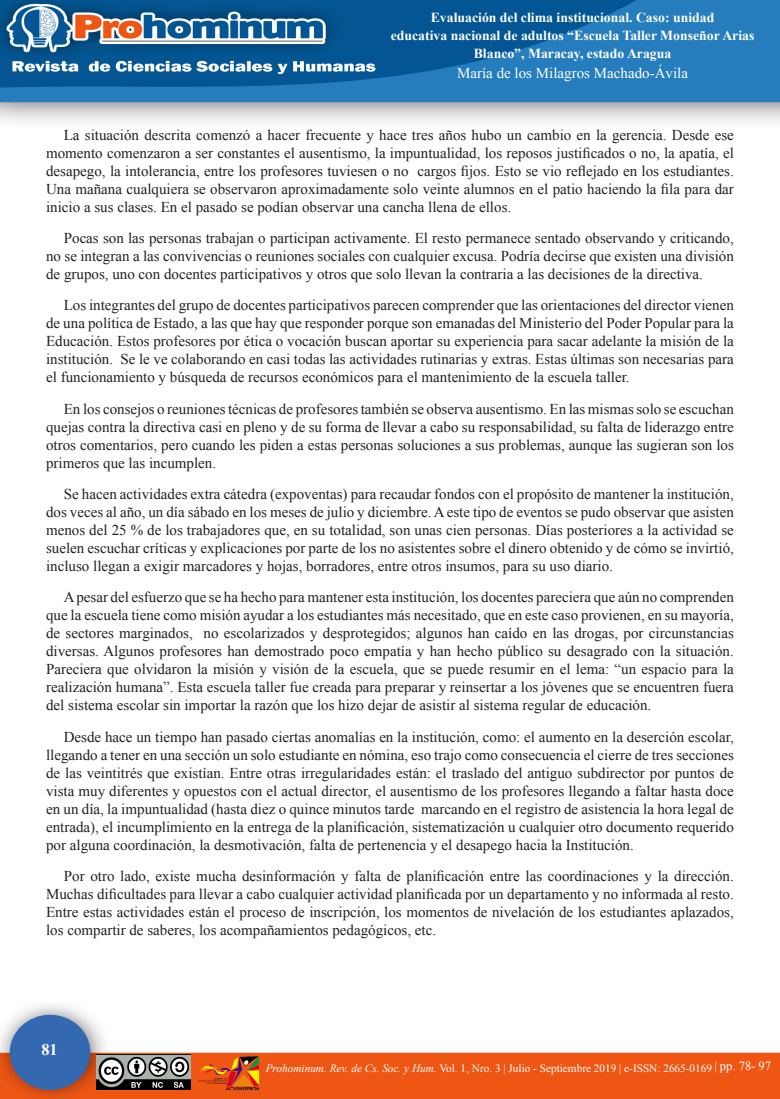
<style>
.page{position:relative;width:780px;height:1099px;background:#fff}
.page>*{position:absolute;margin:0;border:0;box-sizing:border-box;transform-origin:0 0}
.t1{font:700 16.25px "Times New Roman";color:#fff}
.t2{font:15px/18px "Times New Roman";color:#231f20;text-align:justify}
.t3{font:15px "Times New Roman";color:#fff}
.t4{font:700 13.75px/18px "Times New Roman";color:#fff;text-align:center}
.t5{font:12.5px "Times New Roman";color:#fff}
.t6{font:11.25px "Times New Roman";color:#fff}
.s1{font-style:italic}
</style>
<div class="page">
<img style="left:0;top:1005px;width:780px;height:93px">
<div style="left:10px;top:1015px;width:80px;height:74px;background:#3468b1;border-radius:50%"></div>
<div style="left:10px;top:1014px;width:80px;height:76px;border:1px solid #3468b1;border-radius:50%"></div>
<img style="left:97px;top:1054px;width:93px;height:35px">
<img style="left:196px;top:1054px;width:63px;height:37px">
<img style="left:0;top:0;width:780px;height:122px">
<p class="t4" style="left:431px;top:8px;width:285px">Evaluación del clima institucional. Caso: unidad</p>
<p class="t4" style="left:390px;top:26px;width:365px">educativa nacional de adultos “Escuela Taller Monseñor Arias<br>Blanco”, Maracay, estado Aragua</p>
<p class="t3" style="left:457px;top:62px;width:232px">María de los Milagros Machado-Ávila</p>
<p class="t2" style="left:46px;top:125px;width:689px;text-indent:18px">La situación descrita comenzó a hacer frecuente y hace tres años hubo un cambio en la gerencia. Desde ese momento comenzaron a ser constantes el ausentismo, la impuntualidad, los reposos justificados o no, la apatía, el desapego, la intolerancia, entre los profesores tuviesen o no cargos fijos. Esto se vio reflejado en los estudiantes.<br>Una mañana cualquiera se observaron aproximadamente solo veinte alumnos en el patio haciendo la fila para dar inicio a sus clases. En el pasado se podían observar una cancha llena de ellos.</p>
<p class="t2" style="left:46px;top:229px;width:689px;text-indent:18px">Pocas son las personas trabajan o participan activamente. El resto permanece sentado observando y criticando, no se integran a las convivencias o reuniones sociales con cualquier excusa. Podría decirse que existen una división de grupos, uno con docentes participativos y otros que solo llevan la contraria a las decisiones de la directiva.</p>
<p class="t2" style="left:46px;top:296px;width:689px;text-indent:18px">Los integrantes del grupo de docentes participativos parecen comprender que las orientaciones del director vienen de una política de Estado, a las que hay que responder porque son emanadas del Ministerio del Poder Popular para la Educación. Estos profesores por ética o vocación buscan aportar su experiencia para sacar adelante la misión de la institución. Se le ve colaborando en casi todas las actividades rutinarias y extras. Estas últimas son necesarias para el funcionamiento y búsqueda de recursos económicos para el mantenimiento de la escuela taller.</p>
<p class="t2" style="left:46px;top:399px;width:689px;text-indent:18px">En los consejos o reuniones técnicas de profesores también se observa ausentismo. En las mismas solo se escuchan quejas contra la directiva casi en pleno y de su forma de llevar a cabo su responsabilidad, su falta de liderazgo entre otros comentarios, pero cuando les piden a estas personas soluciones a sus problemas, aunque las sugieran son los primeros que las incumplen.</p>
<p class="t2" style="left:46px;top:484px;width:689px;text-indent:18px">Se hacen actividades extra cátedra (expoventas) para recaudar fondos con el propósito de mantener la institución, dos veces al año, un día sábado en los meses de julio y diciembre. A este tipo de eventos se pudo observar que asisten menos del 25 % de los trabajadores que, en su totalidad, son unas cien personas. Días posteriores a la actividad se suelen escuchar críticas y explicaciones por parte de los no asistentes sobre el dinero obtenido y de cómo se invirtió, incluso llegan a exigir marcadores y hojas, borradores, entre otros insumos, para su uso diario.</p>
<p class="t2" style="left:46px;top:588px;width:689px;text-indent:18px">A pesar del esfuerzo que se ha hecho para mantener esta institución, los docentes pareciera que aún no comprenden que la escuela tiene como misión ayudar a los estudiantes más necesitado, que en este caso provienen, en su mayoría, de sectores marginados, no escolarizados y desprotegidos; algunos han caído en las drogas, por circunstancias diversas. Algunos profesores han demostrado poco empatía y han hecho público su desagrado con la situación.<br>Pareciera que olvidaron la misión y visión de la escuela, que se puede resumir en el lema: “un espacio para la realización humana”. Esta escuela taller fue creada para preparar y reinsertar a los jóvenes que se encuentren fuera del sistema escolar sin importar la razón que los hizo dejar de asistir al sistema regular de educación.</p>
<p class="t2" style="left:46px;top:727px;width:689px;text-indent:18px">Desde hace un tiempo han pasado ciertas anomalías en la institución, como: el aumento en la deserción escolar, llegando a tener en una sección un solo estudiante en nómina, eso trajo como consecuencia el cierre de tres secciones de las veintitrés que existían. Entre otras irregularidades están: el traslado del antiguo subdirector por puntos de vista muy diferentes y opuestos con el actual director, el ausentismo de los profesores llegando a faltar hasta doce en un día, la impuntualidad (hasta diez o quince minutos tarde marcando en el registro de asistencia la hora legal de entrada), el incumplimiento en la entrega de la planificación, sistematización u cualquier otro documento requerido por alguna coordinación, la desmotivación, falta de pertenencia y el desapego hacia la Institución.</p>
<p class="t2" style="left:46px;top:866px;width:689px;text-indent:18px">Por otro lado, existe mucha desinformación y falta de planificación entre las coordinaciones y la dirección.<br>Muchas dificultades para llevar a cabo cualquier actividad planificada por un departamento y no informada al resto.<br>Entre estas actividades están el proceso de inscripción, los momentos de nivelación de los estudiantes aplazados, los compartir de saberes, los acompañamientos pedagógicos, etc.</p>
<p class="t1" style="left:41px;top:1037px;width:18px">81</p>
<p class="t5" style="left:714px;top:1057px;width:58px">| pp. 78- 97</p>
<p class="t6" style="left:266px;top:1060px;width:448px"><span class="s1">Prohominum. Rev. de Cs. Soc. y Hum.</span> Vol. 1, Nro. 3 | Julio - Septiembre 2019 | e-ISSN: 2665-0169</p>
</div>
